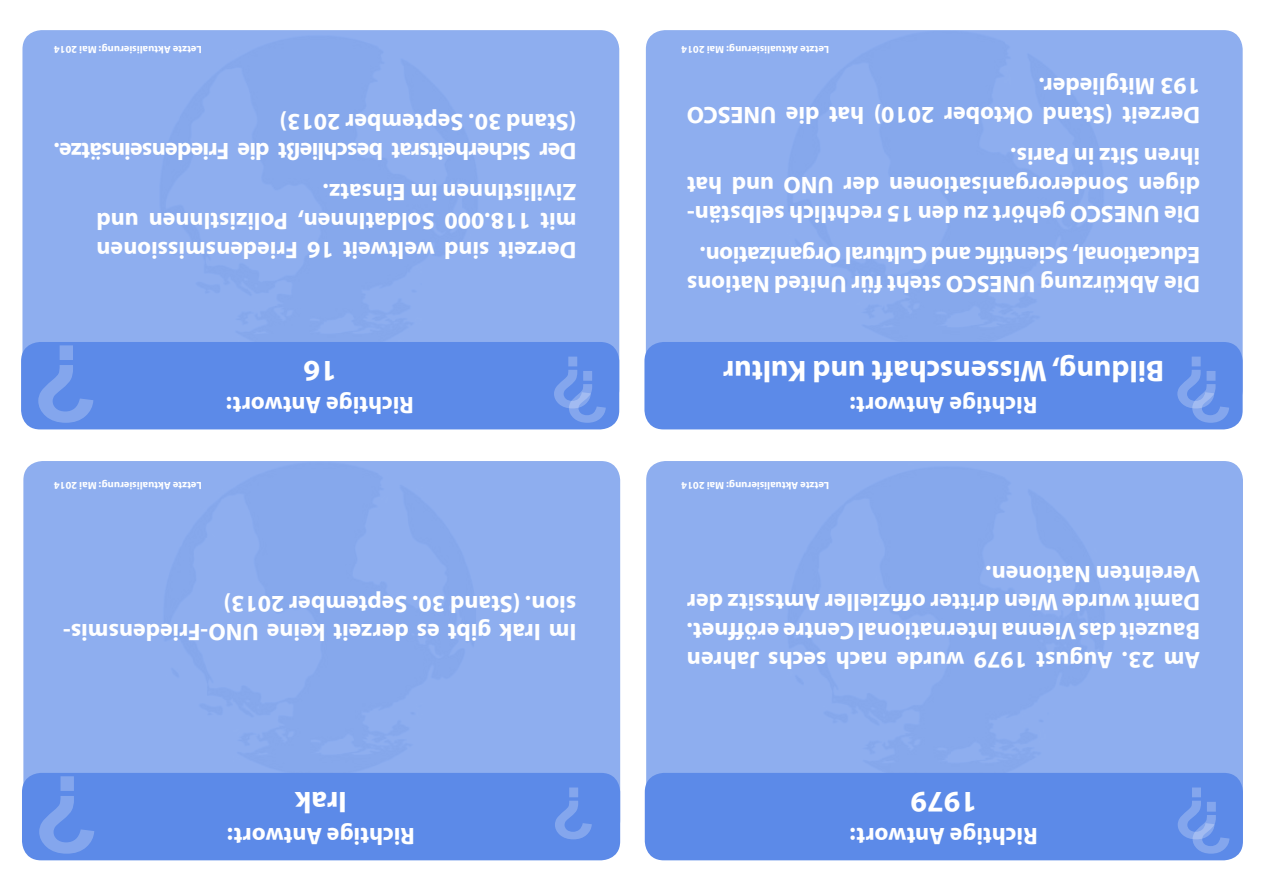
<style>
.page{position:relative;width:1263px;height:893px;background:#fff}
.page>*{position:absolute;margin:0;border:0;box-sizing:border-box;transform-origin:0 0}
.t1{font:700 30px "Myriad Pro";color:#fff}
.t2{font:700 24px/28.8px "Myriad Pro";color:#fff;text-align:justify}
.t3{font:700 24px/28.8px "Myriad Pro";letter-spacing:-.02em;color:#fff}
.t4{font:700 24px/28.8px "Myriad Pro";letter-spacing:-.03em;color:#fff}
.t5{font:700 10.5px "Myriad Pro";color:#fff}
</style>
<div class="page">
<div style="left:22px;top:30px;width:597px;height:327px;background:#8eaeef"></div>
<div style="left:21px;top:342px;width:598px;height:87px;background:#5c8ae8;border-radius:19px"></div>
<svg style="left:38px;top:345px;width:55px;height:78px"></svg>
<svg style="left:554px;top:357px;width:52px;height:66px"></svg>
<div style="left:23px;top:461px;width:597px;height:327px;background:#8eaeef"></div>
<div style="left:22px;top:773px;width:598px;height:87px;background:#5c8ae8;border-radius:19px"></div>
<svg style="left:39px;top:776px;width:55px;height:78px"></svg>
<svg style="left:555px;top:787px;width:37px;height:52px"></svg>
<div style="left:646px;top:30px;width:596px;height:327px;background:#8eaeef"></div>
<div style="left:644px;top:342px;width:598px;height:87px;background:#5c8ae8;border-radius:19px"></div>
<svg style="left:1177px;top:357px;width:52px;height:66px"></svg>
<div style="left:646px;top:461px;width:597px;height:327px;background:#8eaeef"></div>
<div style="left:645px;top:773px;width:598px;height:87px;background:#5c8ae8;border-radius:19px"></div>
<svg style="left:1178px;top:787px;width:51px;height:67px"></svg>
<p class="t5" style="left:202px;top:57px;width:149px;rotate:-180deg">Letzte Aktualisierung: Mai 2014</p>
<p class="t5" style="left:829px;top:57px;width:149px;rotate:-180deg">Letzte Aktualisierung: Mai 2014</p>
<p class="t4" style="left:576px;top:166px;width:524px;rotate:-180deg">Der Sicherheitsrat beschließt die Friedenseinsätze. (Stand 30. September 2013)</p>
<p class="t2" style="left:576px;top:265px;width:481px;rotate:-180deg">Derzeit sind weltweit 16 Friedensmissionen mit 118.000 SoldatInnen, PolizistInnen und ZivilistInnen im Einsatz.</p>
<p class="t1" style="left:337px;top:390px;width:35px;rotate:-180deg">16</p>
<p class="t2" style="left:414px;top:420px;width:189px;rotate:-180deg">Richtige Antwort:</p>
<p class="t2" style="left:1200px;top:130px;width:515px;rotate:-180deg">Derzeit (Stand Oktober 2010) hat die UNESCO<br>193 Mitglieder.</p>
<p class="t2" style="left:1200px;top:229px;width:515px;rotate:-180deg">Die UNESCO gehört zu den 15 rechtlich selbstän&shy;digen Sonderorganisationen der UNO und hat ihren Sitz in Paris.</p>
<p class="t3" style="left:1200px;top:299px;width:515px;rotate:-180deg">Die Abkürzung UNESCO steht für United Nations<br>Educational, Scientific and Cultural Organization.</p>
<p class="t1" style="left:1164px;top:390px;width:443px;rotate:-180deg">Bildung, Wissenschaft und Kultur</p>
<p class="t2" style="left:1037px;top:420px;width:189px;rotate:-180deg">Richtige Antwort:</p>
<p class="t5" style="left:202px;top:493px;width:149px;rotate:-180deg">Letzte Aktualisierung: Mai 2014</p>
<p class="t5" style="left:829px;top:493px;width:149px;rotate:-180deg">Letzte Aktualisierung: Mai 2014</p>
<p class="t2" style="left:576px;top:648px;width:515px;rotate:-180deg">Im Irak gibt es derzeit keine UNO-Friedensmis&shy;sion. (Stand 30. September 2013)</p>
<p class="t1" style="left:347px;top:821px;width:53px;rotate:-180deg">Irak</p>
<p class="t2" style="left:415px;top:851px;width:189px;rotate:-180deg">Richtige Antwort:</p>
<p class="t2" style="left:1200px;top:675px;width:515px;rotate:-180deg">Am 23. August 1979 wurde nach sechs Jahren Bauzeit das Vienna International Centre eröffnet.<br>Damit wurde Wien dritter offizieller Amtssitz der Vereinten Nationen.</p>
<p class="t1" style="left:977px;top:821px;width:68px;rotate:-180deg">1979</p>
<p class="t2" style="left:1038px;top:851px;width:189px;rotate:-180deg">Richtige Antwort:</p>
</div>
